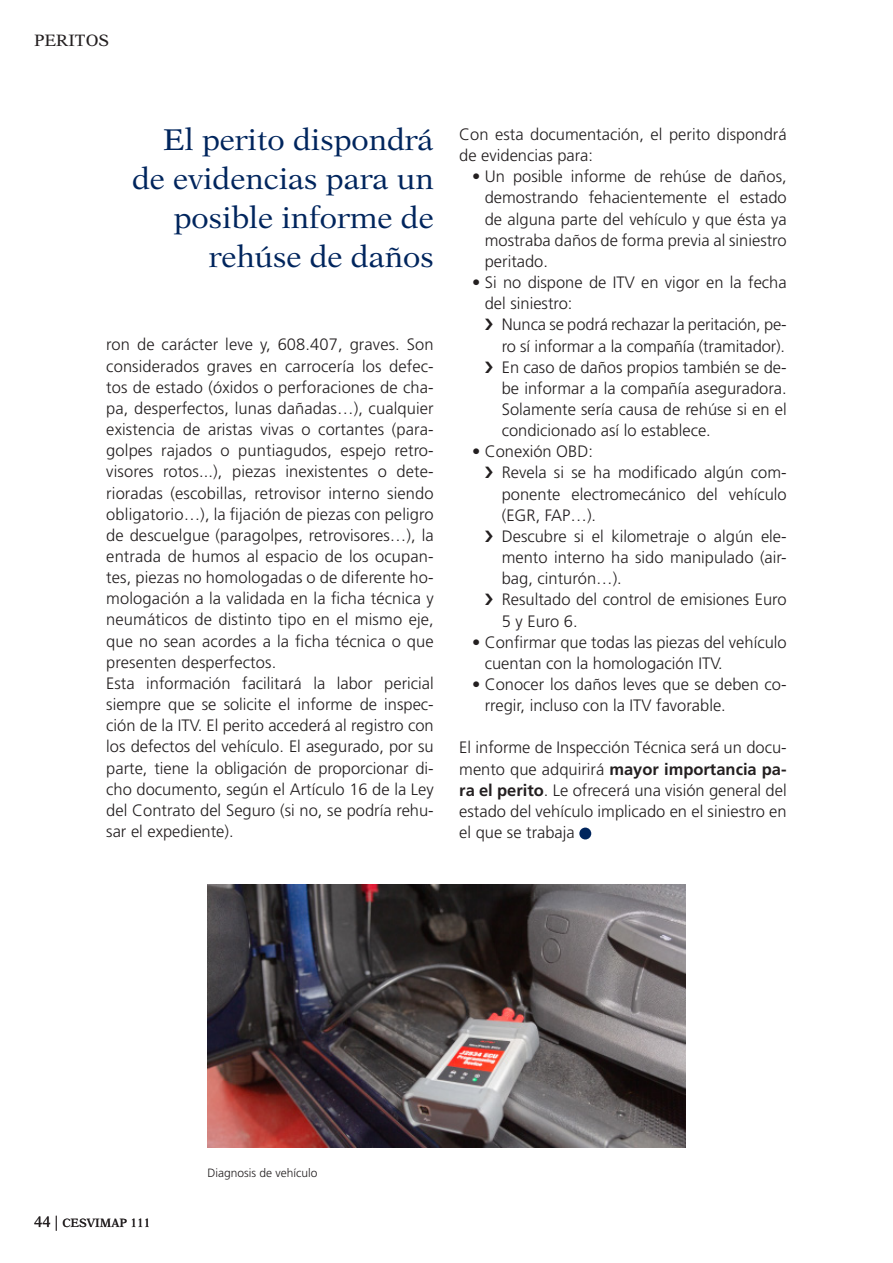
<style>
.page{position:relative;width:893px;height:1263px;background:#fff}
.page>*{position:absolute;margin:0;border:0;box-sizing:border-box;transform-origin:0 0}
.t1{font:30px/39px "New Aster";color:#00255d;text-align:right}
.t2{font:300 16.5px/21.1px "Frutiger";color:#231f20}
.t3{font:16.5px "New Aster";color:#231f20}
.t4{font:300 12px "Frutiger";color:#231f20}
.t5{font:12px "New Aster";color:#231f20}
.s1{font-weight:700}
.s2{font-size:15px}
</style>
<div class="page">
<div style="left:579px;top:827px;width:12px;height:12px;background:#00255d;border-radius:50%"></div>
<img style="left:208px;top:884px;width:477px;height:263px">
<p class="t3" style="left:34px;top:31px;width:76px">PERITOS</p>
<h1 class="t1" style="left:132px;top:120px;width:303px">El perito dispondrá de evidencias para un posible informe de rehúse de daños</h1>
<p class="t2" style="left:106px;top:334px;width:329px">ron de carácter leve y, 608.407, graves. Son considerados graves en carrocería los defec&shy;tos de estado (óxidos o perforaciones de cha&shy;pa, desperfectos, lunas dañadas…), cualquier existencia de aristas vivas o cortantes (para&shy;golpes rajados o puntiagudos, espejo retro&shy;visores rotos...), piezas inexistentes o dete&shy;rioradas (escobillas, retrovisor interno siendo obligatorio…), la fijación de piezas con peligro de descuelgue (paragolpes, retrovisores…), la entrada de humos al espacio de los ocupan&shy;tes, piezas no homologadas o de diferente ho&shy;mologación a la validada en la ficha técnica y neumáticos de distinto tipo en el mismo eje, que no sean acordes a la ficha técnica o que presenten desperfectos.<br>Esta información facilitará la labor pericial siempre que se solicite el informe de inspec&shy;ción de la ITV. El perito accederá al registro con los defectos del vehículo. El asegurado, por su parte, tiene la obligación de proporcionar di&shy;cho documento, según el Artículo 16 de la Ley del Contrato del Seguro (si no, se podría rehu&shy;sar el expediente).</p>
<p class="t2" style="left:459px;top:124px;width:329px">Con esta documentación, el perito dispondrá de evidencias para:</p>
<p class="t2" style="left:485px;top:166px;width:303px;text-align:justify;text-indent:-13px">• Un posible informe de rehúse de daños, demostrando fehacientemente el estado de alguna parte del vehículo y que ésta ya mostraba daños de forma previa al siniestro peritado.</p>
<p class="t2" style="left:485px;top:272px;width:303px;text-indent:-13px">• Si no dispone de ITV en vigor en la fecha del siniestro:</p>
<p class="t2" style="left:502px;top:314px;width:286px;text-align:justify">Nunca se podrá rechazar la peritación, pe&shy;ro sí informar a la compañía (tramitador).<br>En caso de daños propios también se de&shy;be informar a la compañía aseguradora.<br>Solamente sería causa de rehúse si en el condicionado así lo establece.</p>
<p class="t2" style="left:502px;top:441px;width:286px;text-indent:-30px">• Conexión OBD:<br>Revela si se ha modificado algún com&shy;ponente electromecánico del vehículo (EGR, FAP…).<br>Descubre si el kilometraje o algún ele&shy;mento interno ha sido manipulado (air&shy;bag, cinturón…).<br>Resultado del control de emisiones Euro<br>5 y Euro 6.</p>
<p class="t2" style="left:485px;top:632px;width:303px;text-indent:-13px">• Confirmar que todas las piezas del vehículo cuentan con la homologación ITV.</p>
<p class="t2" style="left:485px;top:674px;width:303px;text-indent:-13px">• Conocer los daños leves que se deben co&shy;rregir, incluso con la ITV favorable.</p>
<p class="t2" style="left:459px;top:737px;width:329px;text-align:justify">El informe de Inspección Técnica será un docu&shy;mento que adquirirá <span class="s1">mayor importancia pa&shy;ra el perito</span>. Le ofrecerá una visión general del estado del vehículo implicado en el siniestro en el que se trabaja</p>
<p class="t5" style="left:34px;top:1216px;width:118px"><span class="s2">44 |</span> CESVIMAP 111</p>
<p class="t4" style="left:208px;top:1166px;width:112px">Diagnosis de vehículo</p>
</div>
